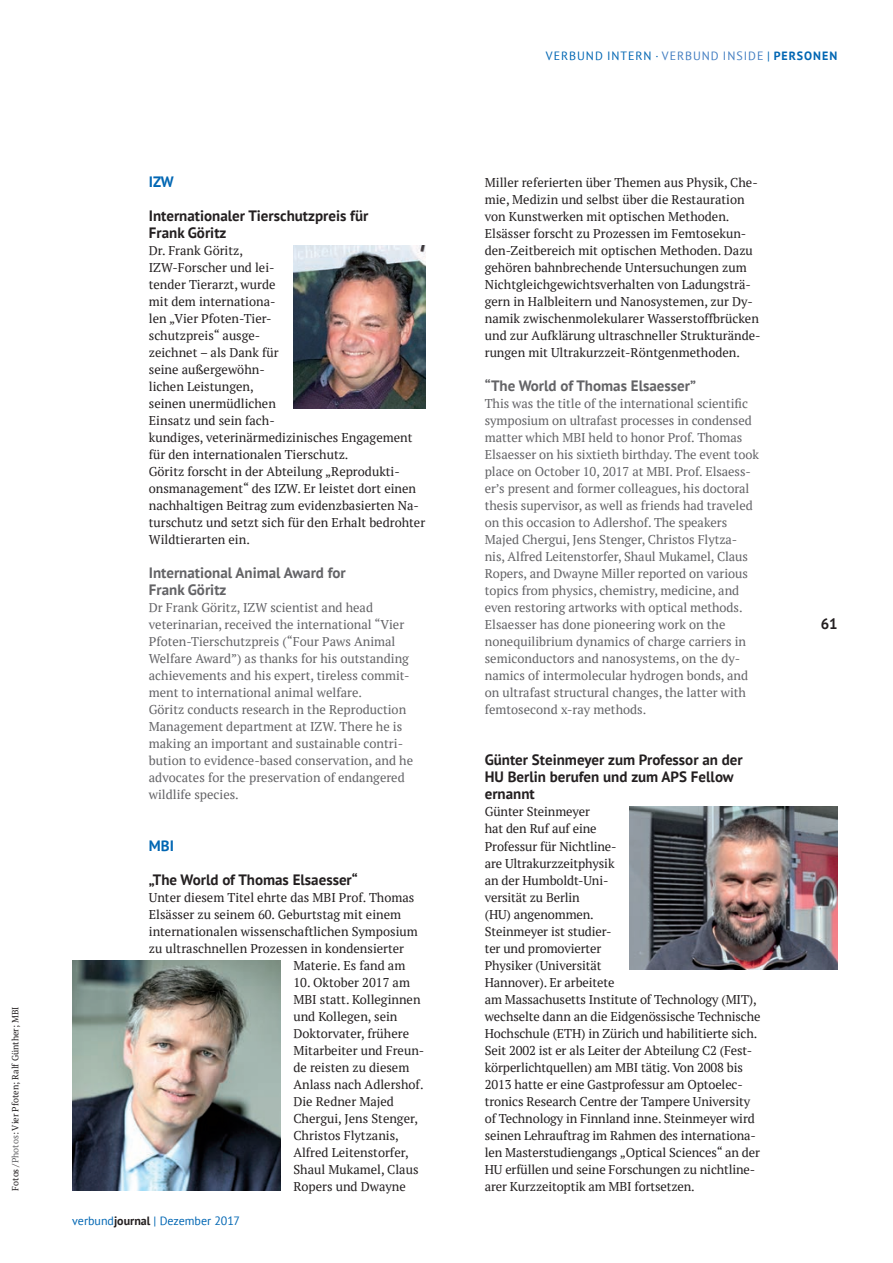
<style>
.page{position:relative;width:893px;height:1263px;background:#fff}
.page>*{position:absolute;margin:0;border:0;box-sizing:border-box;transform-origin:0 0}
.t1{font:700 15px/17px "PT Sans";color:#231f20}
.t2{font:700 15px/17px "PT Sans";color:#636366}
.t3{font:700 15px "PT Sans";color:#0166b3}
.t4{font:12.75px/17px "PT Serif";color:#231f20}
.t5{font:12.75px/17px "PT Serif";color:#636366}
.t6{font:12px "PT Sans";letter-spacing:.08em;color:#0166b3}
.t7{font:12px "PT Sans";color:#0166b3}
.t8{font:9px "PT Serif";color:#231f20}
.s1{color:#636366}
.s2{font-weight:700;color:#231f20}
.s3{color:#437ec1}
.s4{font-weight:700}
</style>
<div class="page">
<img style="left:72px;top:960px;width:209px;height:231px">
<img style="left:629px;top:807px;width:209px;height:162px">
<img style="left:293px;top:246px;width:132px;height:162px">
<p class="t8" style="left:9px;top:1191px;width:186px;rotate:-90deg">Fotos/<span class="s1">Photos</span>: Vier Pfoten; Ralf Günther; MBI</p>
<p class="t3" style="left:149px;top:172px;width:26px">IZW</p>
<p class="t1" style="left:149px;top:207px;width:221px">Internationaler Tierschutzpreis für<br>Frank Göritz</p>
<p class="t4" style="left:149px;top:242px;width:278px">Dr. Frank Göritz,<br>IZW-Forscher und lei-<br>tender Tierarzt, wurde<br>mit dem internationa-<br>len „Vier Pfoten-Tier-<br>schutzpreis“ ausge-<br>zeichnet – als Dank für<br>seine außergewöhn-<br>lichen Leistungen,<br>seinen unermüdlichen<br>Einsatz und sein fach-<br>kundiges, veterinärmedizinisches Engagement für den internationalen Tierschutz.<br>Göritz forscht in der Abteilung „Reprodukti&shy;onsmanagement“ des IZW. Er leistet dort einen nachhaltigen Beitrag zum evidenzbasierten Na&shy;turschutz und setzt sich für den Erhalt bedrohter<br>Wildtierarten ein.</p>
<p class="t2" style="left:149px;top:564px;width:199px">International Animal Award for<br>Frank Göritz</p>
<p class="t5" style="left:149px;top:599px;width:266px">Dr Frank Göritz, IZW scientist and head veterinarian, received the international “Vier Pfoten-Tierschutzpreis (“Four Paws Animal Welfare Award”) as thanks for his outstanding achievements and his expert, tireless commit&shy;ment to international animal welfare.<br>Göritz conducts research in the Reproduction Management department at IZW. There he is making an important and sustainable contri&shy;bution to evidence-based conservation, and he advocates for the preservation of endangered wildlife species.</p>
<p class="t3" style="left:149px;top:835px;width:27px">MBI</p>
<p class="t1" style="left:149px;top:870px;width:211px">„The World of Thomas Elsaesser“</p>
<p class="t4" style="left:149px;top:888px;width:267px">Unter diesem Titel ehrte das MBI Prof. Thomas</p>
<p class="t4" style="left:149px;top:905px;width:254px">Elsässer zu seinem 60. Geburtstag mit einem</p>
<p class="t4" style="left:149px;top:922px;width:271px">internationalen wissenschaftlichen Symposium</p>
<p class="t4" style="left:149px;top:939px;width:257px">zu ultraschnellen Prozessen in kondensierter</p>
<p class="t4" style="left:293px;top:956px;width:113px">Materie. Es fand am</p>
<p class="t4" style="left:293px;top:973px;width:132px">10. Oktober 2017 am<br>MBI statt. Kolleginnen und Kollegen, sein<br>Doktorvater, frühere<br>Mitarbeiter und Freun&shy;de reisten zu diesem<br>Anlass nach Adlershof.<br>Die Redner Majed<br>Chergui, Jens Stenger,<br>Christos Flytzanis,<br>Alfred Leitenstorfer,<br>Shaul Mukamel, Claus<br>Ropers und Dwayne</p>
<p class="t7" style="left:72px;top:1213px;width:169px">verbund<span class="s2">journal</span> | Dezember 2017</p>
<p class="t6" style="left:546px;top:48px;width:293px">VERBUND INTERN · <span class="s3">VERBUND INSIDE</span> | <span class="s4">PERSONEN</span></p>
<p class="t4" style="left:485px;top:174px;width:277px">Miller referierten über Themen aus Physik, Che&shy;mie, Medizin und selbst über die Restauration von Kunstwerken mit optischen Methoden.<br>Elsässer forscht zu Prozessen im Femtosekun&shy;den-Zeitbereich mit optischen Methoden. Dazu gehören bahnbrechende Untersuchungen zum Nichtgleichgewichtsverhalten von Ladungsträ&shy;gern in Halbleitern und Nanosystemen, zur Dy&shy;namik zwischenmolekularer Wasserstoffbrücken und zur Aufklärung ultraschneller Strukturände&shy;rungen mit Ultrakurzzeit-Röntgenmethoden.</p>
<p class="t2" style="left:485px;top:377px;width:213px">“The World of Thomas Elsaesser”</p>
<p class="t5" style="left:485px;top:395px;width:276px">This was the title of the international scientific symposium on ultrafast processes in condensed matter which MBI held to honor Prof. Thomas Elsaesser on his sixtieth birthday. The event took place on October 10, 2017 at MBI. Prof. Elsaess&shy;er’s present and former colleagues, his doctoral thesis supervisor, as well as friends had traveled on this occasion to Adlershof. The speakers Majed Chergui, Jens Stenger, Christos Flytza&shy;nis, Alfred Leitenstorfer, Shaul Mukamel, Claus Ropers, and Dwayne Miller reported on various topics from physics, chemistry, medicine, and even restoring artworks with optical methods.<br>Elsaesser has done pioneering work on the nonequilibrium dynamics of charge carriers in semiconductors and nanosystems, on the dy&shy;namics of intermolecular hydrogen bonds, and on ultrafast structural changes, the latter with femtosecond x-ray methods.</p>
<p class="t1" style="left:485px;top:751px;width:259px">Günter Steinmeyer zum Professor an der<br>HU Berlin berufen und zum APS Fellow ernannt</p>
<p class="t4" style="left:485px;top:803px;width:277px">Günter Steinmeyer<br>hat den Ruf auf eine<br>Professur für Nichtline-<br>are Ultrakurzzeitphysik<br>an der Humboldt-Uni-<br>versität zu Berlin<br>(HU) angenommen.<br>Steinmeyer ist studier-<br>ter und promovierter<br>Physiker (Universität<br>Hannover). Er arbeitete<br>am Massachusetts Institute of Technology (MIT), wechselte dann an die Eidgenössische Technische Hochschule (ETH) in Zürich und habilitierte sich.<br>Seit 2002 ist er als Leiter der Abteilung C2 (Fest&shy;körperlichtquellen) am MBI tätig. Von 2008 bis 2013 hatte er eine Gastprofessur am Optoelec&shy;tronics Research Centre der Tampere University of Technology in Finnland inne. Steinmeyer wird seinen Lehrauftrag im Rahmen des internationa&shy;len Masterstudiengangs „Optical Sciences“ an der HU erfüllen und seine Forschungen zu nichtline-</p>
<p class="t4" style="left:485px;top:1177px;width:212px">arer Kurzzeitoptik am MBI fortsetzen.</p>
<p class="t1" style="left:821px;top:615px;width:19px">61</p>
</div>
